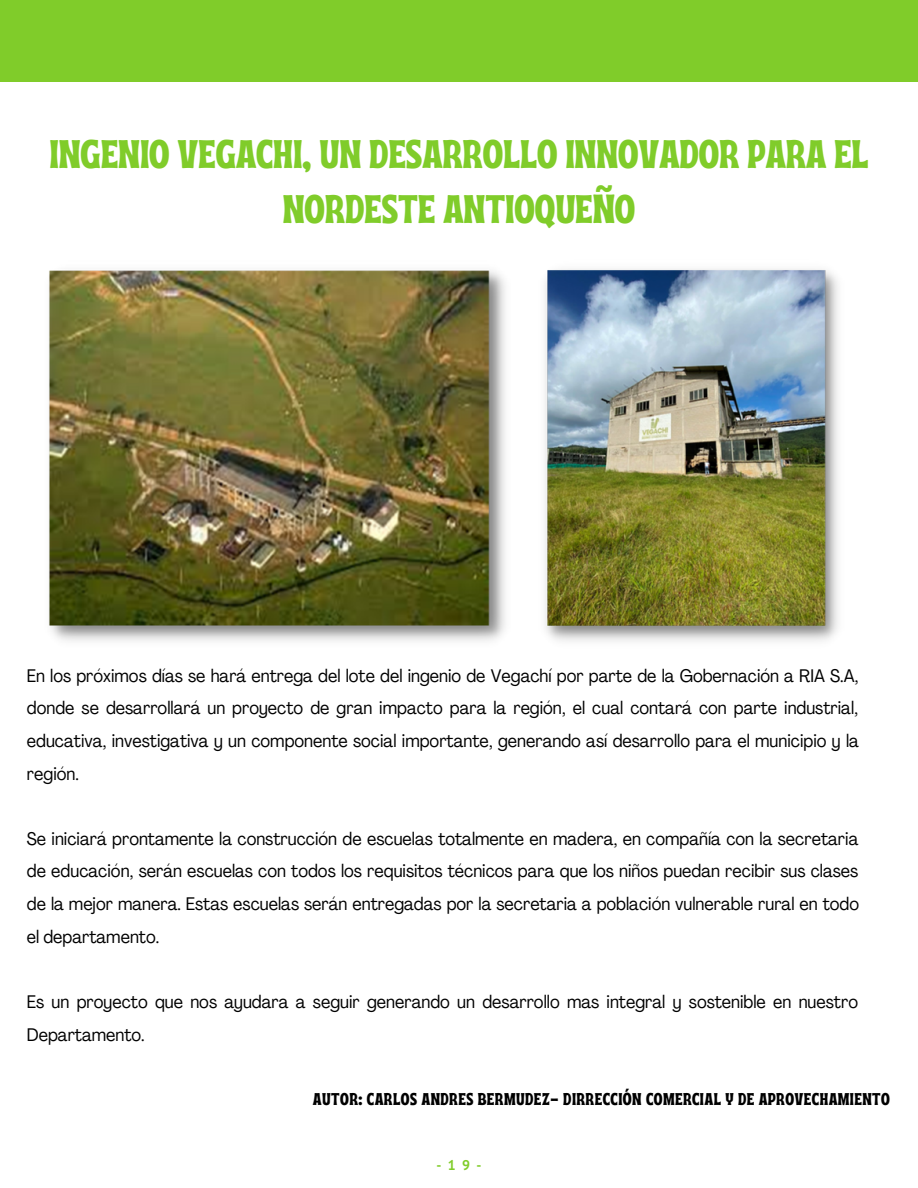
<style>
.page{position:relative;width:918px;height:1188px;background:#fff}
.page>*{position:absolute;margin:0;border:0;box-sizing:border-box;transform-origin:0 0}
.t1{font:39.9px/55.2px "Ayr Tropika Island Int";color:#80cc2a;text-align:center}
.t2{font:condensed 18px/32.7px "Agrandir";color:#000;text-align:justify}
.t3{font:17.1px "Ayr Tropika Island Int";letter-spacing:.03em;color:#000}
.t4{font:700 13.95px "PT Sans";color:#80cc2a}
</style>
<div class="page">
<div style="left:0;top:0;width:918px;height:81px;background:#80cc2a"></div>
<img style="left:49px;top:270px;width:456px;height:371px">
<img style="left:545px;top:269px;width:293px;height:373px">
<h1 class="t1" style="left:50px;top:123px;width:821px">INGENIO VEGACHI, UN DESARROLLO INNOVADOR PARA EL<br>NORDESTE ANTIOQUEÑO</h1>
<p class="t2" style="left:27px;top:661px;width:834px">En los próximos días se hará entrega del lote del ingenio de Vegachí por parte de la Gobernación a RIA S.A, donde se desarrollará un proyecto de gran impacto para la región, el cual contará con parte industrial, educativa, investigativa y un componente social importante, generando así desarrollo para el municipio y la región.</p>
<p class="t2" style="left:27px;top:824px;width:834px">Se iniciará prontamente la construcción de escuelas totalmente en madera, en compañía con la secretaria de educación, serán escuelas con todos los requisitos técnicos para que los niños puedan recibir sus clases de la mejor manera. Estas escuelas serán entregadas por la secretaria a población vulnerable rural en todo el departamento.</p>
<p class="t2" style="left:27px;top:987px;width:833px">Es un proyecto que nos ayudara a seguir generando un desarrollo mas integral y sostenible en nuestro<br>Departamento.</p>
<p class="t3" style="left:313px;top:1083px;width:578px">AUTOR: CARLOS ANDRES BERMUDEZ- DIRRECCIÓN COMERCIAL Y DE APROVECHAMIENTO</p>
<p class="t4" style="left:436px;top:1155px;width:47px">-19-</p>
</div>
